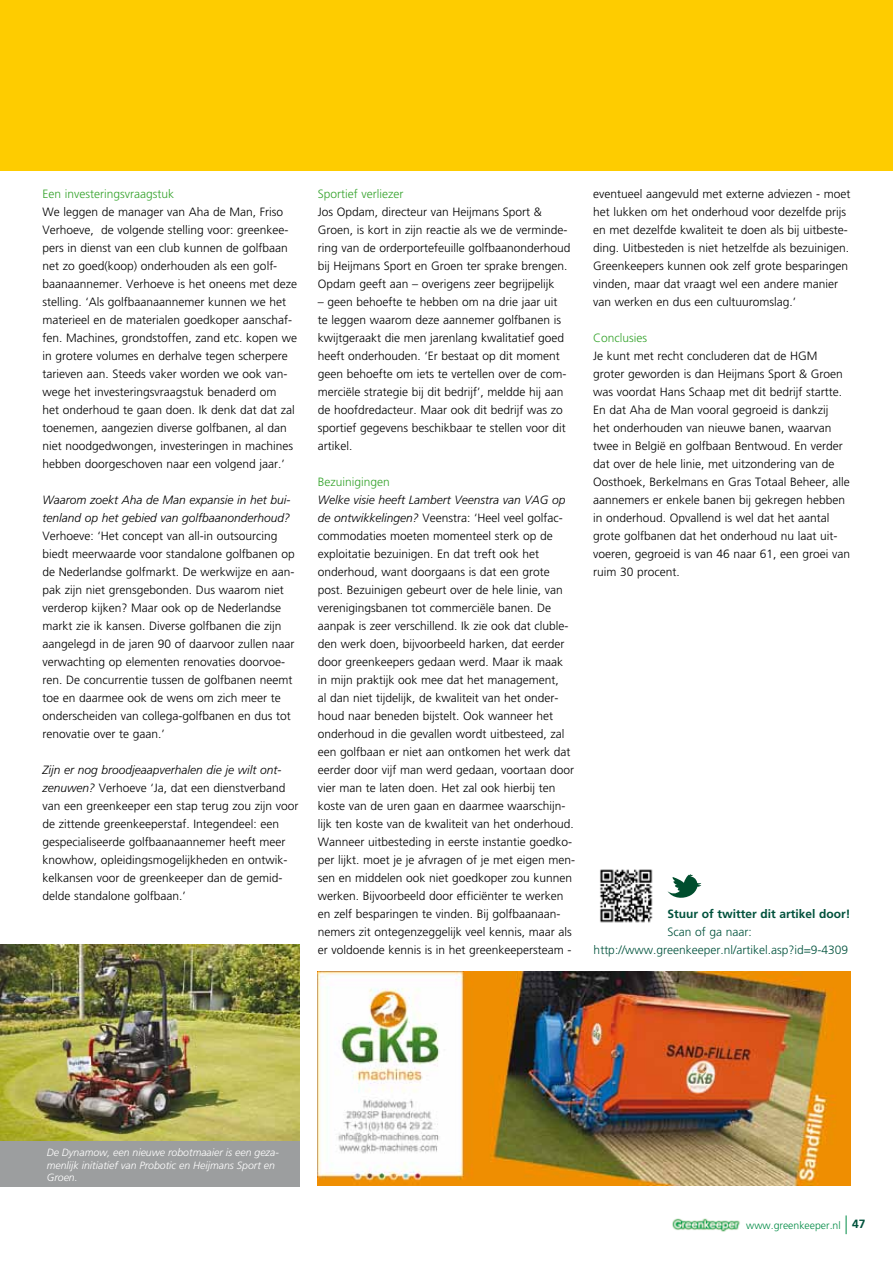
<style>
.page{position:relative;width:893px;height:1263px;background:#fff}
.page>*{position:absolute;margin:0;border:0;box-sizing:border-box;transform-origin:0 0}
.t1{font:300 12px/18px "Frutiger";color:#000}
.t2{font:italic 300 12px/18px "Frutiger";color:#000}
.t3{font:300 12px "Frutiger";color:#35a32c}
.t4{font:300 12px/18px "Frutiger";color:#00523c}
.t5{font:700 12px "Frutiger";color:#00523c}
.t6{font:italic 300 10.5px/12.6px "Frutiger";color:#fff}
.t7{font:300 10.5px "Frutiger";color:#008b45}
.s1{font-style:italic}
.s2{font-weight:700;font-size:12px;color:#00523c}
</style>
<div class="page">
<svg style="left:846px;top:1215px;width:1px;height:19px"></svg>
<img style="left:672px;top:1218px;width:68px;height:14px">
<div style="left:0;top:0;width:893px;height:171px;background:#fecc00"></div>
<img style="left:0;top:944px;width:300px;height:197px">
<div style="left:0;top:1141px;width:300px;height:45px;background:#9c9e9f"></div>
<img style="left:318px;top:972px;width:532px;height:214px">
<img style="left:600px;top:869px;width:53px;height:54px">
<svg style="left:667px;top:874px;width:34px;height:24px"></svg>
<p class="t3" style="left:43px;top:187px;width:133px">Een investeringsvraagstuk</p>
<p class="t1" style="left:43px;top:203px;width:256px">We leggen de manager van Aha de Man, Friso Verhoeve, de volgende stelling voor: greenkee&shy;pers in dienst van een club kunnen de golfbaan net zo goed(koop) onderhouden als een golf&shy;baanaannemer. Verhoeve is het oneens met deze stelling. ‘Als golfbaanaannemer kunnen we het materieel en de materialen goedkoper aanschaf&shy;fen. Machines, grondstoffen, zand etc. kopen we in grotere volumes en derhalve tegen scherpere tarieven aan. Steeds vaker worden we ook van&shy;wege het investeringsvraagstuk benaderd om<br>het onderhoud te gaan doen. Ik denk dat dat zal toenemen, aangezien diverse golfbanen, al dan niet noodgedwongen, investeringen in machines hebben doorgeschoven naar een volgend jaar.’</p>
<p class="t2" style="left:43px;top:491px;width:250px">Waarom zoekt Aha de Man expansie in het bui&shy;tenland op het gebied van golfbaanonderhoud?</p>
<p class="t1" style="left:43px;top:527px;width:254px">Verhoeve: ‘Het concept van all-in outsourcing biedt meerwaarde voor standalone golfbanen op de Nederlandse golfmarkt. De werkwijze en aan&shy;pak zijn niet grensgebonden. Dus waarom niet verderop kijken? Maar ook op de Nederlandse markt zie ik kansen. Diverse golfbanen die zijn aangelegd in de jaren 90 of daarvoor zullen naar verwachting op elementen renovaties doorvoe&shy;ren. De concurrentie tussen de golfbanen neemt toe en daarmee ook de wens om zich meer te onderscheiden van collega-golfbanen en dus tot renovatie over te gaan.’</p>
<p class="t1" style="left:43px;top:761px;width:258px"><span class="s1">Zijn er nog broodjeaapverhalen die je wilt ont&shy;zenuwen?</span> Verhoeve ‘Ja, dat een dienstverband van een greenkeeper een stap terug zou zijn voor de zittende greenkeeperstaf. Integendeel: een gespecialiseerde golfbaanaannemer heeft meer knowhow, opleidingsmogelijkheden en ontwik&shy;kelkansen voor de greenkeeper dan de gemid&shy;delde standalone golfbaan.’</p>
<p class="t3" style="left:318px;top:187px;width:87px">Sportief verliezer</p>
<p class="t1" style="left:318px;top:203px;width:254px">Jos Opdam, directeur van Heijmans Sport &amp; Groen, is kort in zijn reactie als we de verminde&shy;ring van de orderportefeuille golfbaanonderhoud bij Heijmans Sport en Groen ter sprake brengen.<br>Opdam geeft aan – overigens zeer begrijpelijk</p>
<p class="t1" style="left:318px;top:293px;width:250px">– geen behoefte te hebben om na drie jaar uit te leggen waarom deze aannemer golfbanen is kwijtgeraakt die men jarenlang kwalitatief goed heeft onderhouden. ‘Er bestaat op dit moment geen behoefte om iets te vertellen over de com&shy;merciële strategie bij dit bedrijf’, meldde hij aan de hoofdredacteur. Maar ook dit bedrijf was zo sportief gegevens beschikbaar te stellen voor dit artikel.</p>
<p class="t3" style="left:318px;top:475px;width:74px">Bezuinigingen</p>
<p class="t1" style="left:318px;top:491px;width:259px"><span class="s1">Welke visie heeft Lambert Veenstra van VAG op de ontwikkelingen?</span> Veenstra: ‘Heel veel golfac&shy;commodaties moeten momenteel sterk op de exploitatie bezuinigen. En dat treft ook het onderhoud, want doorgaans is dat een grote post. Bezuinigen gebeurt over de hele linie, van verenigingsbanen tot commerciële banen. De aanpak is zeer verschillend. Ik zie ook dat cluble&shy;den werk doen, bijvoorbeeld harken, dat eerder door greenkeepers gedaan werd. Maar ik maak in mijn praktijk ook mee dat het management,<br>al dan niet tijdelijk, de kwaliteit van het onder&shy;houd naar beneden bijstelt. Ook wanneer het onderhoud in die gevallen wordt uitbesteed, zal een golfbaan er niet aan ontkomen het werk dat eerder door vijf man werd gedaan, voortaan door vier man te laten doen. Het zal ook hierbij ten koste van de uren gaan en daarmee waarschijn&shy;lijk ten koste van de kwaliteit van het onderhoud.<br>Wanneer uitbesteding in eerste instantie goedko&shy;per lijkt. moet je je afvragen of je met eigen men&shy;sen en middelen ook niet goedkoper zou kunnen werken. Bijvoorbeeld door efficiënter te werken en zelf besparingen te vinden. Bij golfbaanaan&shy;nemers zit ontegenzeggelijk veel kennis, maar als er voldoende kennis is in het greenkeepersteam -</p>
<p class="t1" style="left:593px;top:185px;width:259px">eventueel aangevuld met externe adviezen - moet het lukken om het onderhoud voor dezelfde prijs en met dezelfde kwaliteit te doen als bij uitbeste&shy;ding. Uitbesteden is niet hetzelfde als bezuinigen.<br>Greenkeepers kunnen ook zelf grote besparingen vinden, maar dat vraagt wel een andere manier van werken en dus een cultuuromslag.’</p>
<p class="t3" style="left:593px;top:331px;width:56px">Conclusies</p>
<p class="t1" style="left:593px;top:347px;width:259px">Je kunt met recht concluderen dat de HGM groter geworden is dan Heijmans Sport &amp; Groen was voordat Hans Schaap met dit bedrijf startte.<br>En dat Aha de Man vooral gegroeid is dankzij<br>het onderhouden van nieuwe banen, waarvan twee in België en golfbaan Bentwoud. En verder dat over de hele linie, met uitzondering van de Oosthoek, Berkelmans en Gras Totaal Beheer, alle aannemers er enkele banen bij gekregen hebben in onderhoud. Opvallend is wel dat het aantal grote golfbanen dat het onderhoud nu laat uit&shy;voeren, gegroeid is van 46 naar 61, een groei van ruim 30 procent.</p>
<p class="t5" style="left:667px;top:907px;width:185px">Stuur of twitter dit artikel door!</p>
<p class="t4" style="left:594px;top:923px;width:256px;text-indent:74px">Scan of ga naar: http://www.greenkeeper.nl/artikel.asp?id=9-4309</p>
<p class="t6" style="left:47px;top:1146px;width:234px">De Dynamow, een nieuwe robotmaaier is een geza&shy;menlijk initiatief van Probotic en Heijmans Sport en<br>Groen.</p>
<p class="t7" style="left:746px;top:1219px;width:121px">www.greenkeeper.nl <span class="s2">47</span></p>
</div>
